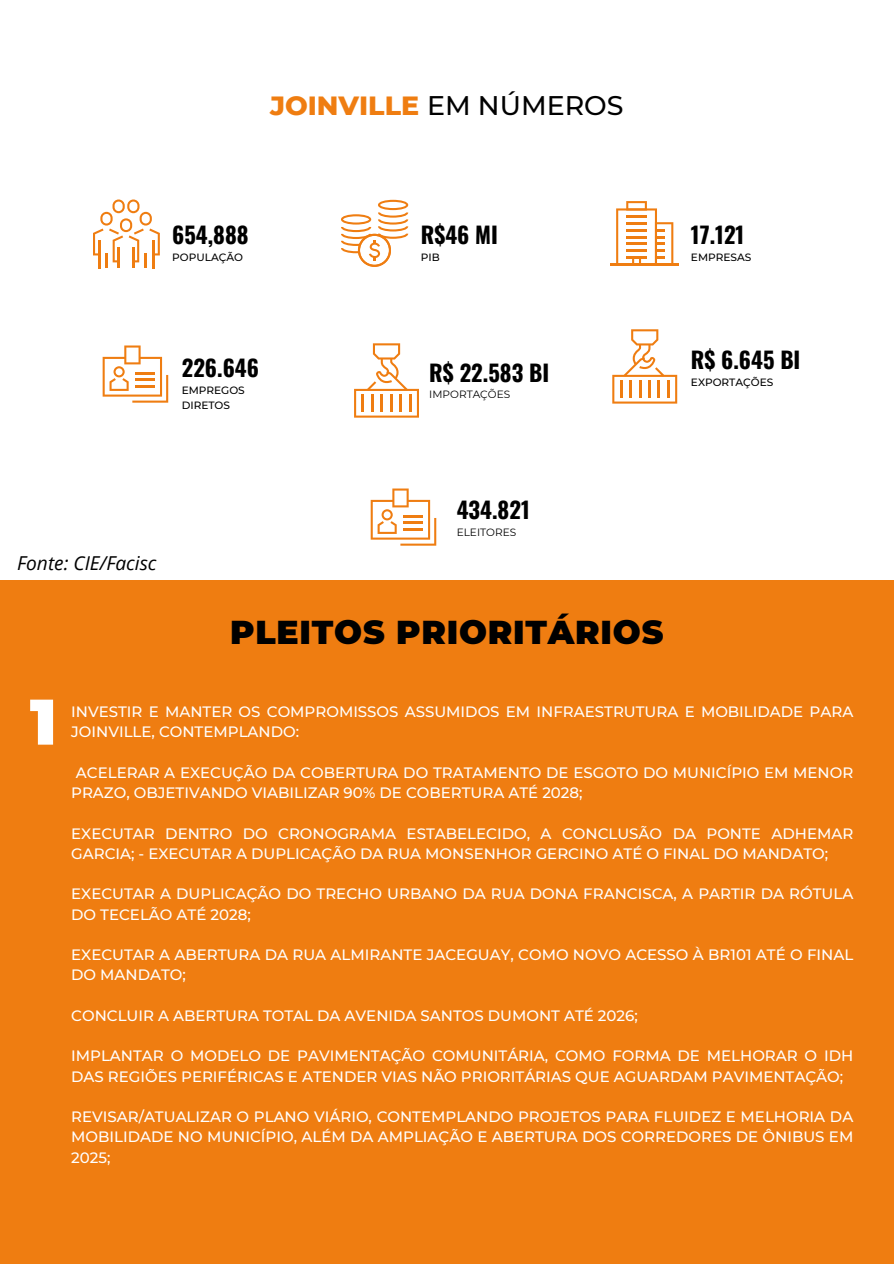
<style>
.page{position:relative;width:894px;height:1264px;background:#fff}
.page>*{position:absolute;margin:0;border:0;box-sizing:border-box;transform-origin:0 0}
.t1{font:900 64.35px "Montserrat";color:#fff}
.t2{font:900 33px "Montserrat";letter-spacing:.025em;color:#000}
.t3{font:800 26.85px "Montserrat";color:#ef7d11}
.t4{font:700 22.65px "Oswald";color:#000}
.t5{font:italic 19.2px "Open Sans";color:#000}
.t6{font:500 15px/20.2px "Montserrat";color:#fff}
.t7{font:500 10.5px/15px "Montserrat";color:#000}
.t8{font:10.5px "Montserrat";color:#000}
.s1{font-weight:500;color:#000}
</style>
<div class="page">
<svg style="left:93px;top:199px;width:67px;height:69px"></svg>
<svg style="left:341px;top:200px;width:67px;height:67px"></svg>
<svg style="left:616px;top:201px;width:57px;height:62px"></svg>
<hr style="left:610px;top:263px;width:68px;height:2px;background:#ef7d11">
<svg style="left:103px;top:345px;width:65px;height:57px"></svg>
<svg style="left:612px;top:329px;width:65px;height:74px"></svg>
<svg style="left:354px;top:343px;width:65px;height:74px"></svg>
<div style="left:0;top:580px;width:893px;height:683px;background:#ef7d11"></div>
<svg style="left:370px;top:488px;width:66px;height:57px"></svg>
<h2 class="t3" style="left:270px;top:89px;width:355px">JOINVILLE <span class="s1">EM NÚMEROS</span></h2>
<p class="t4" style="left:172px;top:217px;width:78px">654,888</p>
<h6 class="t4" style="left:420px;top:217px;width:79px">R$46 MI</h6>
<h3 class="t4" style="left:690px;top:217px;width:55px">17.121</h3>
<p class="t7" style="left:172px;top:249px;width:72px">POPULAÇÃO</p>
<h6 class="t7" style="left:420px;top:249px;width:20px">PIB</h6>
<h3 class="t7" style="left:690px;top:249px;width:62px">EMPRESAS</h3>
<p class="t4" style="left:182px;top:350px;width:79px">226.646</p>
<p class="t7" style="left:182px;top:383px;width:65px">EMPREGOS<br>DIRETOS</p>
<h3 class="t4" style="left:429px;top:355px;width:121px">R$ 22.583 BI</h3>
<h3 class="t8" style="left:429px;top:388px;width:82px">IMPORTAÇÕES</h3>
<h6 class="t4" style="left:690px;top:342px;width:111px">R$ 6.645 BI</h6>
<h6 class="t7" style="left:690px;top:374px;width:84px">EXPORTAÇÕES</h6>
<h5 class="t5" style="left:17px;top:549px;width:141px">Fonte: CIE/Facisc</h5>
<h1 class="t4" style="left:456px;top:492px;width:75px">434.821</h1>
<p class="t8" style="left:456px;top:525px;width:61px">ELEITORES</p>
<p class="t2" style="left:230px;top:612px;width:434px">PLEITOS PRIORITÁRIOS</p>
<p class="t1" style="left:30px;top:682px;width:28px">1</p>
<h3 class="t6" style="left:71px;top:701px;width:783px">INVESTIR E MANTER OS COMPROMISSOS ASSUMIDOS EM INFRAESTRUTURA E MOBILIDADE PARA<br>JOINVILLE, CONTEMPLANDO:</h3>
<p class="t6" style="left:71px;top:762px;width:783px;text-indent:5px">ACELERAR A EXECUÇÃO DA COBERTURA DO TRATAMENTO DE ESGOTO DO MUNICÍPIO EM MENOR<br>PRAZO, OBJETIVANDO VIABILIZAR 90% DE COBERTURA ATÉ 2028;</p>
<p class="t6" style="left:71px;top:823px;width:783px">EXECUTAR DENTRO DO CRONOGRAMA ESTABELECIDO, A CONCLUSÃO DA PONTE ADHEMAR<br>GARCIA; - EXECUTAR A DUPLICAÇÃO DA RUA MONSENHOR GERCINO ATÉ O FINAL DO MANDATO;</p>
<h3 class="t6" style="left:71px;top:883px;width:783px">EXECUTAR A DUPLICAÇÃO DO TRECHO URBANO DA RUA DONA FRANCISCA, A PARTIR DA RÓTULA<br>DO TECELÃO ATÉ 2028;</h3>
<h6 class="t6" style="left:71px;top:944px;width:783px">EXECUTAR A ABERTURA DA RUA ALMIRANTE JACEGUAY, COMO NOVO ACESSO À BR101 ATÉ O FINAL<br>DO MANDATO;</h6>
<h4 class="t6" style="left:71px;top:1005px;width:568px">CONCLUIR A ABERTURA TOTAL DA AVENIDA SANTOS DUMONT ATÉ 2026;</h4>
<p class="t6" style="left:71px;top:1045px;width:783px">IMPLANTAR O MODELO DE PAVIMENTAÇÃO COMUNITÁRIA, COMO FORMA DE MELHORAR O IDH<br>DAS REGIÕES PERIFÉRICAS E ATENDER VIAS NÃO PRIORITÁRIAS QUE AGUARDAM PAVIMENTAÇÃO;</p>
<h3 class="t6" style="left:71px;top:1106px;width:783px;text-align:justify">REVISAR/ATUALIZAR O PLANO VIÁRIO, CONTEMPLANDO PROJETOS PARA FLUIDEZ E MELHORIA DA MOBILIDADE NO MUNICÍPIO, ALÉM DA AMPLIAÇÃO E ABERTURA DOS CORREDORES DE ÔNIBUS EM 2025;</h3>
</div>
